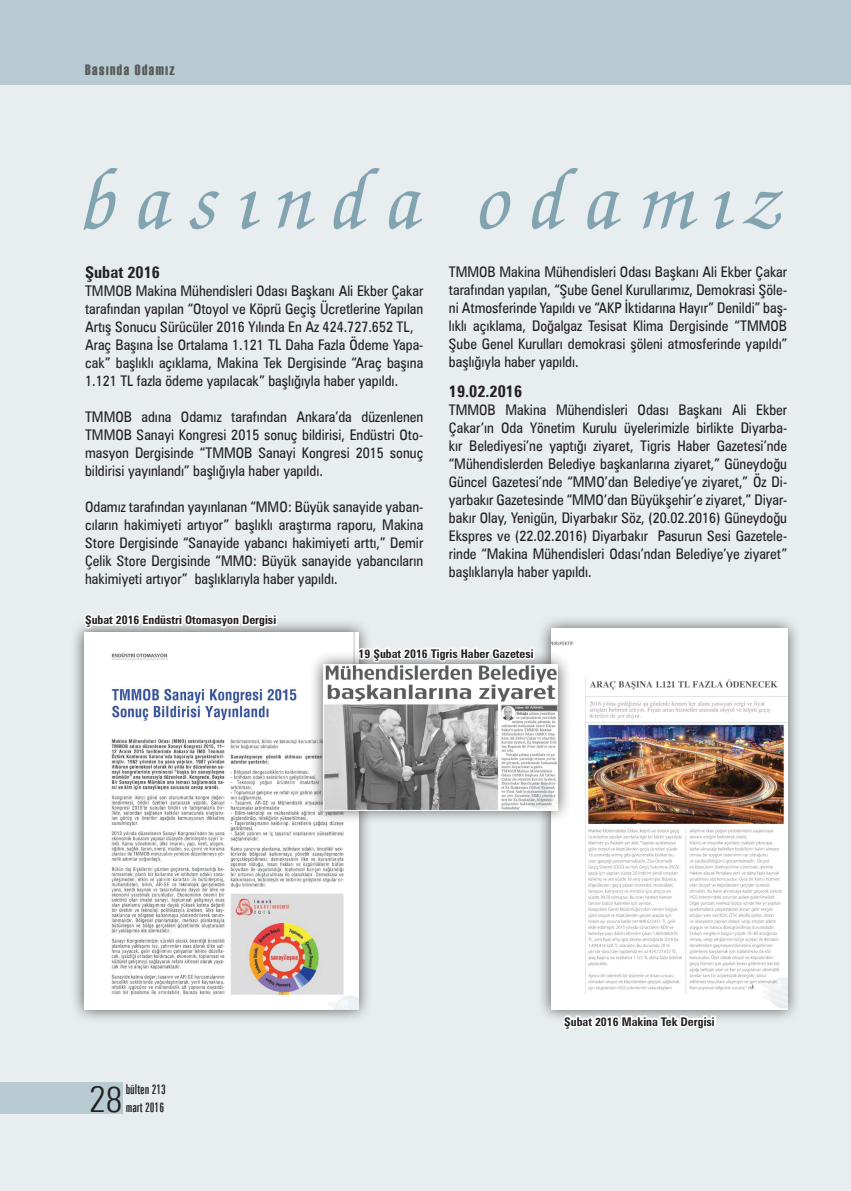
<style>
.page{position:relative;width:851px;height:1191px;background:#fff}
.page>*{position:absolute;margin:0;border:0;box-sizing:border-box;transform-origin:0 0}
.t1{font:italic 84px "Zurich Calligraphic";letter-spacing:.22em;color:#82a4b0}
.t2{font:300 condensed 36.15px "Zurich BT";color:#231f20}
.t3{font:700 condensed 16.5px "Zurich BT";color:#231f20}
.t4{font:15px "Haettenschweiler";letter-spacing:.1em;color:#57585a}
.t5{font:condensed 14.7px/18px "Zurich BT";color:#231f20;text-align:justify}
.t6{font:extra-condensed 13.5px/18px "Zurich BT";color:#231f20}
.t7{font:700 condensed 12px "Zurich BT";color:#231f20}
</style>
<div class="page">
<div style="left:0;top:84px;width:850px;height:1107px;background:#e8eef0"></div>
<div style="left:0;top:0;width:850px;height:84px;background:#b8cbd2"></div>
<div style="left:0;top:1082px;width:123px;height:32px;background:#b8cbd2"></div>
<div style="left:70px;top:617px;width:302px;height:406px;background:#231f20;opacity:.75"></div>
<img style="left:84px;top:632px;width:274px;height:377px">
<div style="left:536px;top:614px;width:265px;height:409px;background:#231f20;opacity:.75"></div>
<img style="left:551px;top:629px;width:236px;height:380px">
<div style="left:309px;top:650px;width:262px;height:174px;background:#231f20;opacity:.75"></div>
<img style="left:323px;top:665px;width:234px;height:145px">
<svg style="left:82px;top:614px;width:195px;height:22px;background:#e8eaea"></svg>
<svg style="left:356px;top:645px;width:178px;height:19px"></svg>
<svg style="left:561px;top:990px;width:154px;height:40px;background:#f1f2f3"></svg>
<p class="t4" style="left:85px;top:60px;width:91px">Basında Odamız</p>
<h1 class="t1" style="left:85px;top:158px;width:704px">basında odamız</h1>
<p class="t3" style="left:85px;top:262px;width:76px">Şubat 2016</p>
<p class="t5" style="left:85px;top:282px;width:340px;text-align:left">TMMOB Makina Mühendisleri Odası Başkanı Ali Ekber Çakar tarafından yapılan “Otoyol ve Köprü Geçiş Ücretlerine Yapılan Artış Sonucu Sürücüler 2016 Yılında En Az 424.727.652 TL, Araç Başına İse Ortalama 1.121 TL Daha Fazla Ödeme Yapa&shy;cak” başlıklı açıklama, Makina Tek Dergisinde “Araç başına 1.121 TL fazla ödeme yapılacak” başlığıyla haber yapıldı.</p>
<p class="t5" style="left:85px;top:408px;width:340px">TMMOB adına Odamız tarafından Ankara’da düzenlenen TMMOB Sanayi Kongresi 2015 sonuç bildirisi, Endüstri Oto&shy;masyon Dergisinde “TMMOB Sanayi Kongresi 2015 sonuç bildirisi yayınlandı” başlığıyla haber yapıldı.</p>
<p class="t5" style="left:85px;top:498px;width:340px">Odamız tarafından yayınlanan “MMO: Büyük sanayide yaban&shy;cıların hakimiyeti artıyor” başlıklı araştırma raporu, Makina Store Dergisinde “Sanayide yabancı hakimiyeti arttı,” Demir Çelik Store Dergisinde “MMO: Büyük sanayide yabancıların hakimiyeti artıyor” başlıklarıyla haber yapıldı.</p>
<p class="t5" style="left:449px;top:262px;width:340px">TMMOB Makina Mühendisleri Odası Başkanı Ali Ekber Çakar tarafından yapılan, “Şube Genel Kurullarımız, Demokrasi Şöle&shy;ni Atmosferinde Yapıldı ve “AKP İktidarına Hayır” Denildi” baş&shy;lıklı açıklama, Doğalgaz Tesisat Klima Dergisinde “TMMOB Şube Genel Kurulları demokrasi şöleni atmosferinde yapıldı” başlığıyla haber yapıldı.</p>
<p class="t3" style="left:449px;top:381px;width:75px">19.02.2016</p>
<p class="t5" style="left:449px;top:400px;width:340px">TMMOB Makina Mühendisleri Odası Başkanı Ali Ekber Çakar’ın Oda Yönetim Kurulu üyelerimizle birlikte Diyarba&shy;kır Belediyesi’ne yaptığı ziyaret, Tigris Haber Gazetesi’nde “Mühendislerden Belediye başkanlarına ziyaret,” Güneydoğu Güncel Gazetesi’nde “MMO’dan Belediye’ye ziyaret,” Öz Di&shy;yarbakır Gazetesinde “MMO’dan Büyükşehir’e ziyaret,” Diyar&shy;bakır Olay, Yenigün, Diyarbakır Söz, (20.02.2016) Güneydoğu Ekspres ve (22.02.2016) Diyarbakır Pasurun Sesi Gazetele&shy;rinde “Makina Mühendisleri Odası’ndan Belediye’ye ziyaret” başlıklarıyla haber yapıldı.</p>
<p class="t7" style="left:85px;top:612px;width:192px">Şubat 2016 Endüstri Otomasyon Dergisi</p>
<p class="t7" style="left:358px;top:646px;width:176px">19 Şubat 2016 Tigris Haber Gazetesi</p>
<h2 class="t2" style="left:89px;top:1076px;width:35px">28</h2>
<p class="t6" style="left:126px;top:1080px;width:42px">bülten 213 mart 2016</p>
<p class="t7" style="left:564px;top:1014px;width:152px">Şubat 2016 Makina Tek Dergisi</p>
</div>
